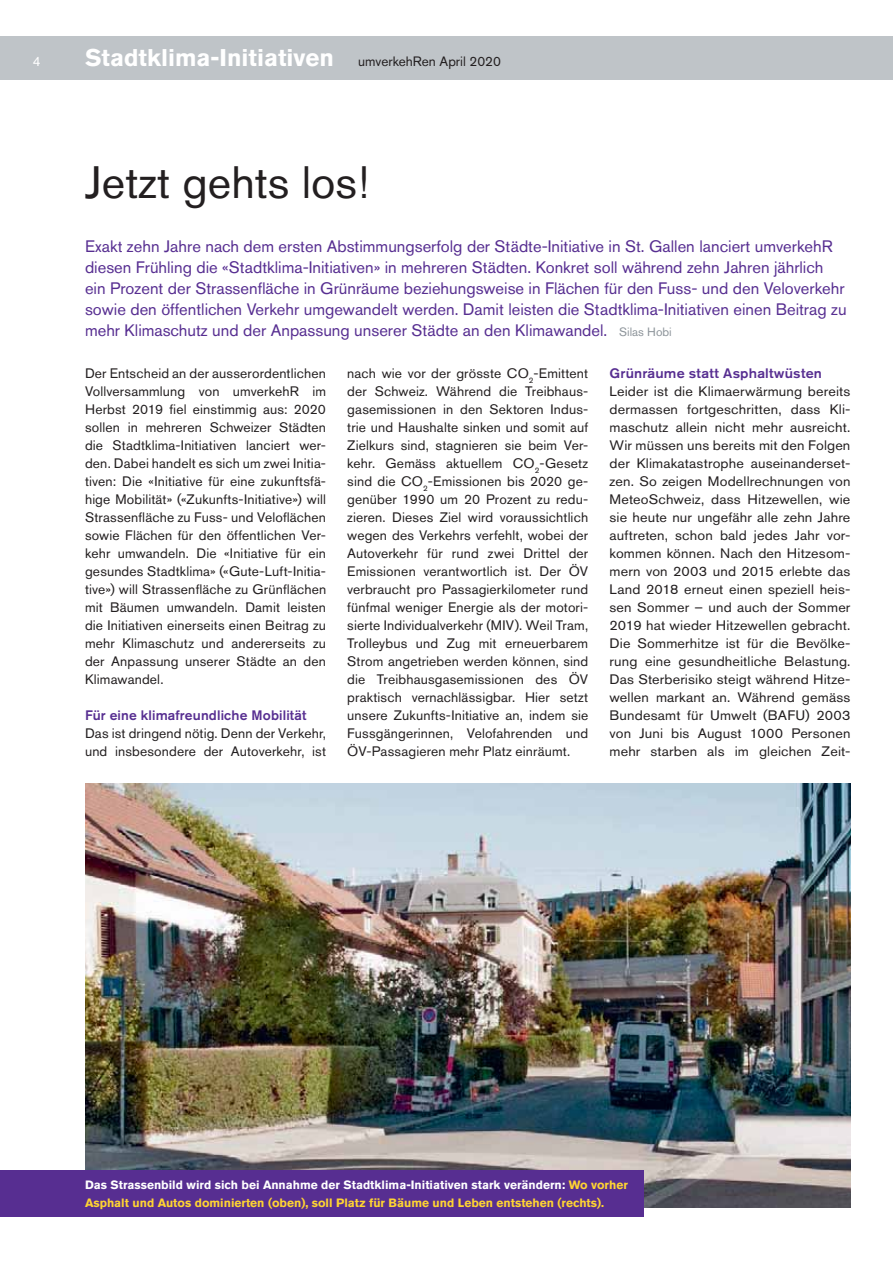
<style>
.page{position:relative;width:893px;height:1263px;background:#fff}
.page>*{position:absolute;margin:0;border:0;box-sizing:border-box;transform-origin:0 0}
.t1{font:45px "Akzidenz Grotesk Pro";color:#231f20}
.t2{font:700 24px "Akzidenz Grotesk Pro";color:#fff}
.t3{font:16.5px/21px "Akzidenz Grotesk Pro";color:#572e91}
.t4{font:13.65px/18px "Akzidenz Grotesk Pro";letter-spacing:.01em;color:#231f20;text-align:justify}
.t5{font:13.65px/18px "Akzidenz Grotesk Pro";letter-spacing:.01em;color:#231f20;text-align:justify;scale:1.05 1}
.t6{font:500 13.65px "Akzidenz Grotesk Pro";letter-spacing:.01em;color:#572e91}
.t7{font:500 13.65px "Akzidenz Grotesk Pro";letter-spacing:.01em;color:#572e91;scale:1.05 1}
.t8{font:13.5px "Akzidenz Grotesk Pro";color:#fff}
.t9{font:700 12px/18px "Akzidenz Grotesk Pro";color:#ffd432}
.s1{font-weight:400;font-size:13.5px;color:#231f20}
.s2{font-size:12px;color:#8d949a}
.s3{color:#fff}
</style>
<div class="page">
<div style="left:72px;top:36px;width:821px;height:43px;background:#bfc4c8"></div>
<div style="left:0;top:36px;width:77px;height:43px;background:#bfc4c8"></div>
<img style="left:85px;top:783px;width:765px;height:424px">
<div style="left:0;top:1170px;width:643px;height:47px;background:#572e91"></div>
<p class="t8" style="left:33px;top:56px;width:9px">4</p>
<h2 class="t2" style="left:85px;top:49px;width:417px">Stadtklima-Initiativen <span class="s1">umverkehRen April 2020</span></h2>
<h1 class="t1" style="left:85px;top:166px;width:286px">Jetzt gehts los!</h1>
<p class="t3" style="left:85px;top:237px;width:763px">Exakt zehn Jahre nach dem ersten Abstimmungserfolg der Städte-Initiative in St. Gallen lanciert umverkehR diesen Frühling die «Stadtklima-Initiativen» in mehreren Städten. Konkret soll während zehn Jahren jährlich ein Prozent der Strassenfläche in Grünräume beziehungsweise in Flächen für den Fuss- und den Veloverkehr sowie den öffentlichen Verkehr umgewandelt werden. Damit leisten die Stadtklima-Initiativen einen Beitrag zu mehr Klimaschutz und der Anpassung unserer Städte an den Klimawandel. <span class="s2">Silas Hobi</span></p>
<p class="t4" style="left:85px;top:366px;width:243px">Der Entscheid an der ausserordentlichen Vollversammlung von umverkehR im Herbst 2019 fiel einstimmig aus: 2020 sollen in mehreren Schweizer Städten die Stadtklima-Initiativen lanciert wer&shy;den. Dabei handelt es sich um zwei Initia&shy;tiven: Die «Initiative für eine zukunftsfä&shy;hige Mobilität» («Zukunfts-Initiative») will Strassenfläche zu Fuss- und Veloflächen sowie Flächen für den öffentlichen Ver&shy;kehr umwandeln. Die «Initiative für ein gesundes Stadtklima» («Gute-Luft-Initia&shy;tive») will Strassenfläche zu Grünflächen mit Bäumen umwandeln. Damit leisten die Initiativen einerseits einen Beitrag zu mehr Klimaschutz und andererseits zu der Anpassung unserer Städte an den Klimawandel.</p>
<p class="t6" style="left:85px;top:710px;width:223px">Für eine klimafreundliche Mobilität</p>
<p class="t4" style="left:85px;top:726px;width:242px">Das ist dringend nötig. Denn der Verkehr, und insbesondere der Autoverkehr, ist</p>
<p class="t4" style="left:347px;top:366px;width:243px">nach wie vor der grösste CO<sub>2</sub>-Emittent der Schweiz. Während die Treibhaus&shy;gasemissionen in den Sektoren Indus&shy;trie und Haushalte sinken und somit auf Zielkurs sind, stagnieren sie beim Ver&shy;kehr. Gemäss aktuellem CO<sub>2</sub>-Gesetz sind die CO<sub>2</sub>-Emissionen bis 2020 ge&shy;genüber 1990 um 20 Prozent zu redu&shy;zieren. Dieses Ziel wird voraussichtlich wegen des Verkehrs verfehlt, wobei der Autoverkehr für rund zwei Drittel der Emissionen verantwortlich ist. Der ÖV verbraucht pro Passagierkilometer rund fünfmal weniger Energie als der motori&shy;sierte Individualverkehr (MIV). Weil Tram, Trolleybus und Zug mit erneuerbarem Strom angetrieben werden können, sind die Treibhausgasemissionen des ÖV praktisch vernachlässigbar. Hier setzt unsere Zukunfts-Initiative an, indem sie Fussgängerinnen, Velofahrenden und ÖV-Passagieren mehr Platz einräumt.</p>
<p class="t7" style="left:609px;top:368px;width:204px">Grünräume statt Asphaltwüsten</p>
<p class="t5" style="left:609px;top:384px;width:231px">Leider ist die Klimaerwärmung bereits dermassen fortgeschritten, dass Kli&shy;maschutz allein nicht mehr ausreicht.<br>Wir müssen uns bereits mit den Folgen der Klimakatastrophe auseinanderset&shy;zen. So zeigen Modellrechnungen von MeteoSchweiz, dass Hitzewellen, wie sie heute nur ungefähr alle zehn Jahre auftreten, schon bald jedes Jahr vor&shy;kommen können. Nach den Hitzesom&shy;mern von 2003 und 2015 erlebte das Land 2018 erneut einen speziell heis&shy;sen Sommer – und auch der Sommer 2019 hat wieder Hitzewellen gebracht.<br>Die Sommerhitze ist für die Bevölke&shy;rung eine gesundheitliche Belastung.<br>Das Sterberisiko steigt während Hitze&shy;wellen markant an. Während gemäss Bundesamt für Umwelt (BAFU) 2003 von Juni bis August 1000 Personen mehr starben als im gleichen Zeit-</p>
<p class="t9" style="left:85px;top:1177px;width:544px"><span class="s3">Das Strassenbild wird sich bei Annahme der Stadtklima-Initiativen stark verändern:</span> Wo vorher<br>Asphalt und Autos dominierten (oben), soll Platz für Bäume und Leben entstehen (rechts).</p>
</div>
